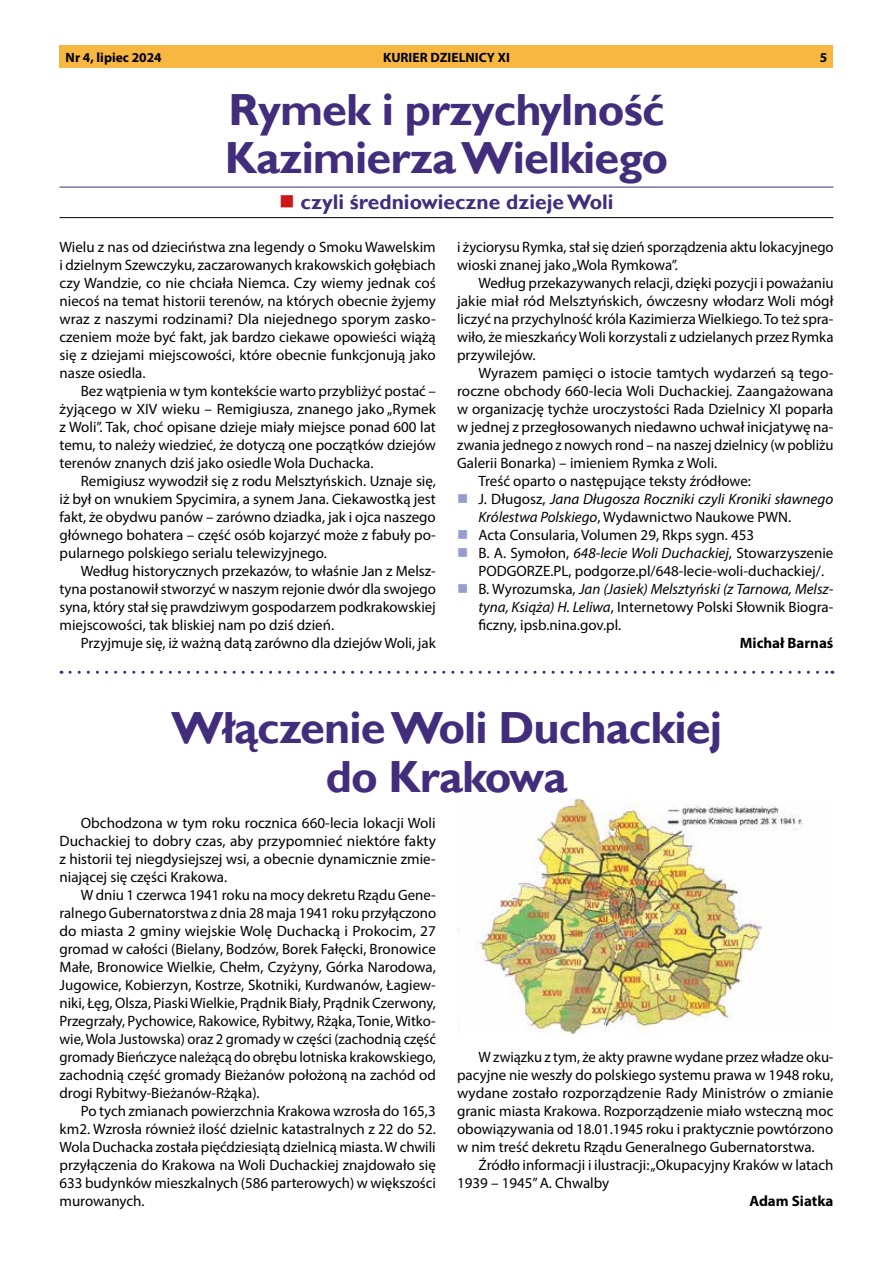
<style>
.page{position:relative;width:893px;height:1263px;background:#fff}
.page>*{position:absolute;margin:0;border:0;box-sizing:border-box;transform-origin:0 0}
.t1{font:700 45px/48.6px "Gill Sans";letter-spacing:-.02em;color:#422d7d}
.t2{font:700 21px "Gill Sans";color:#422d7d}
.t3{font:15px/18px "Myriad Pro";color:#000;text-align:justify}
.t4{font:italic 15px "Myriad Pro";color:#000}
.t5{font:700 15px "Myriad Pro";color:#000}
.t6{font:700 13.5px "Myriad Pro";color:#000}
.s1{font-style:normal}
.s2{font-style:italic}
</style>
<div class="page">
<div style="left:60px;top:46px;width:773px;height:22px;background:#f7b741"></div>
<img style="left:457px;top:798px;width:346px;height:236px">
<hr style="left:60px;top:187px;width:773px;height:1px;background:#422d7d">
<hr style="left:60px;top:217px;width:773px;height:1px;background:#000">
<svg style="left:70px;top:671px;width:763px;height:3px"></svg>
<p class="t6" style="left:66px;top:49px;width:98px">Nr 4, lipiec 2024</p>
<p class="t6" style="left:383px;top:49px;width:128px">KURIER DZIELNICY XI</p>
<p class="t6" style="left:820px;top:49px;width:9px">5</p>
<h1 class="t1" style="left:225px;top:86px;width:445px">Rymek i przychylność<br>Kazimierza Wielkiego</h1>
<h2 class="t2" style="left:301px;top:189px;width:315px">czyli średniowieczne dzieje Woli</h2>
<p class="t3" style="left:60px;top:238px;width:378px">Wielu z nas od dzieciństwa zna legendy o Smoku Wawelskim i dzielnym Szewczyku, zaczarowanych krakowskich gołębiach czy Wandzie, co nie chciała Niemca. Czy wiemy jednak coś niecoś na temat historii terenów, na których obecnie żyjemy wraz z naszymi rodzinami? Dla niejednego sporym zasko&shy;czeniem może być fakt, jak bardzo ciekawe opowieści wiążą się z dziejami miejscowości, które obecnie funkcjonują jako nasze osiedla.</p>
<p class="t3" style="left:60px;top:382px;width:378px;text-indent:21px">Bez wątpienia w tym kontekście warto przybliżyć postać – żyjącego w XIV wieku – Remigiusza, znanego jako „Rymek z Woli”. Tak, choć opisane dzieje miały miejsce ponad 600 lat temu, to należy wiedzieć, że dotyczą one początków dziejów terenów znanych dziś jako osiedle Wola Duchacka.</p>
<p class="t3" style="left:60px;top:472px;width:378px;text-indent:21px">Remigiusz wywodził się z rodu Melsztyńskich. Uznaje się, iż był on wnukiem Spycimira, a synem Jana. Ciekawostką jest fakt, że obydwu panów – zarówno dziadka, jak i ojca naszego głównego bohatera – część osób kojarzyć może z fabuły po&shy;pularnego polskiego serialu telewizyjnego.</p>
<p class="t3" style="left:60px;top:562px;width:378px;text-indent:21px">Według historycznych przekazów, to właśnie Jan z Melsz&shy;tyna postanowił stworzyć w naszym rejonie dwór dla swojego syna, który stał się prawdziwym gospodarzem podkrakowskiej miejscowości, tak bliskiej nam po dziś dzień.</p>
<p class="t3" style="left:81px;top:634px;width:357px">Przyjmuje się, iż ważną datą zarówno dla dziejów Woli, jak</p>
<p class="t3" style="left:457px;top:238px;width:378px">i życiorysu Rymka, stał się dzień sporządzenia aktu lokacyjnego wioski znanej jako „Wola Rymkowa”.</p>
<p class="t3" style="left:457px;top:274px;width:378px;text-indent:21px">Według przekazywanych relacji, dzięki pozycji i poważaniu jakie miał ród Melsztyńskich, ówczesny włodarz Woli mógł liczyć na przychylność króla Kazimierza Wielkiego. To też spra&shy;wiło, że mieszkańcy Woli korzystali z udzielanych przez Rymka przywilejów.</p>
<p class="t3" style="left:478px;top:364px;width:357px">Wyrazem pamięci o istocie tamtych wydarzeń są tego-</p>
<p class="t3" style="left:457px;top:382px;width:378px">roczne obchody 660-lecia Woli Duchackiej. Zaangażowana</p>
<p class="t3" style="left:457px;top:400px;width:378px">w organizację tychże uroczystości Rada Dzielnicy XI poparła</p>
<p class="t3" style="left:457px;top:418px;width:378px">w jednej z przegłosowanych niedawno uchwał inicjatywę na-</p>
<p class="t3" style="left:457px;top:436px;width:378px">zwania jednego z nowych rond – na naszej dzielnicy (w pobliżu</p>
<p class="t3" style="left:457px;top:454px;width:262px">Galerii Bonarka) – imieniem Rymka z Woli.</p>
<p class="t3" style="left:478px;top:472px;width:274px">Treść oparto o następujące teksty źródłowe:</p>
<p class="t4" style="left:478px;top:490px;width:356px"><span class="s1">J. Długosz,</span> Jana Długosza Roczniki czyli Kroniki sławnego</p>
<p class="t3" style="left:478px;top:508px;width:314px"><span class="s2">Królestwa Polskiego</span>, Wydawnictwo Naukowe PWN.</p>
<p class="t3" style="left:478px;top:526px;width:277px">Acta Consularia, Volumen 29, Rkps sygn. 453</p>
<p class="t3" style="left:478px;top:544px;width:357px">B. A. Symołon, <span class="s2">648-lecie Woli Duchackiej</span>, Stowarzyszenie</p>
<p class="t3" style="left:478px;top:562px;width:347px">PODGORZE.PL, podgorze.pl/648-lecie-woli-duchackiej/.</p>
<p class="t4" style="left:478px;top:580px;width:357px"><span class="s1">B. Wyrozumska,</span> Jan (Jasiek) Melsztyński (z Tarnowa, Melsz-</p>
<p class="t3" style="left:478px;top:598px;width:357px"><span class="s2">tyna, Książa) H. Leliwa</span>, Internetowy Polski Słownik Biogra-</p>
<p class="t3" style="left:478px;top:616px;width:144px">ficzny, ipsb.nina.gov.pl.</p>
<p class="t5" style="left:740px;top:633px;width:95px">Michał Barnaś</p>
<h1 class="t1" style="left:171px;top:705px;width:552px;text-align:center">Włączenie Woli Duchackiej do Krakowa</h1>
<p class="t3" style="left:60px;top:814px;width:378px;text-indent:21px">Obchodzona w tym roku rocznica 660-lecia lokacji Woli Duchackiej to dobry czas, aby przypomnieć niektóre fakty z historii tej niegdysiejszej wsi, a obecnie dynamicznie zmie&shy;niającej się części Krakowa.</p>
<p class="t3" style="left:60px;top:886px;width:378px;text-indent:21px">W dniu 1 czerwca 1941 roku na mocy dekretu Rządu Gene&shy;ralnego Gubernatorstwa z dnia 28 maja 1941 roku przyłączono do miasta 2 gminy wiejskie Wolę Duchacką i Prokocim, 27 gromad w całości (Bielany, Bodzów, Borek Fałęcki, Bronowice Małe, Bronowice Wielkie, Chełm, Czyżyny, Górka Narodowa, Jugowice, Kobierzyn, Kostrze, Skotniki, Kurdwanów, Łagiew&shy;niki, Łęg, Olsza, Piaski Wielkie, Prądnik Biały, Prądnik Czerwony, Przegrzały, Pychowice, Rakowice, Rybitwy, Rżąka, Tonie, Witko&shy;wie, Wola Justowska) oraz 2 gromady w części (zachodnią część gromady Bieńczyce należącą do obrębu lotniska krakowskiego, zachodnią część gromady Bieżanów położoną na zachód od drogi Rybitwy-Bieżanów-Rżąka).</p>
<p class="t3" style="left:60px;top:1102px;width:378px;text-indent:21px">Po tych zmianach powierzchnia Krakowa wzrosła do 165,3 km2. Wzrosła również ilość dzielnic katastralnych z 22 do 52.<br>Wola Duchacka została pięćdziesiątą dzielnicą miasta. W chwili przyłączenia do Krakowa na Woli Duchackiej znajdowało się 633 budynków mieszkalnych (586 parterowych) w większości murowanych.</p>
<p class="t3" style="left:457px;top:1048px;width:378px;text-indent:21px">W związku z tym, że akty prawne wydane przez władze oku&shy;pacyjne nie weszły do polskiego systemu prawa w 1948 roku, wydane zostało rozporządzenie Rady Ministrów o zmianie granic miasta Krakowa. Rozporządzenie miało wsteczną moc obowiązywania od 18.01.1945 roku i praktycznie powtórzono w nim treść dekretu Rządu Generalnego Gubernatorstwa.</p>
<p class="t3" style="left:457px;top:1156px;width:378px;text-indent:21px">Źródło informacji i ilustracji: „Okupacyjny Kraków w latach<br>1939 – 1945” A. Chwalby</p>
<p class="t5" style="left:749px;top:1191px;width:86px">Adam Siatka</p>
</div>
